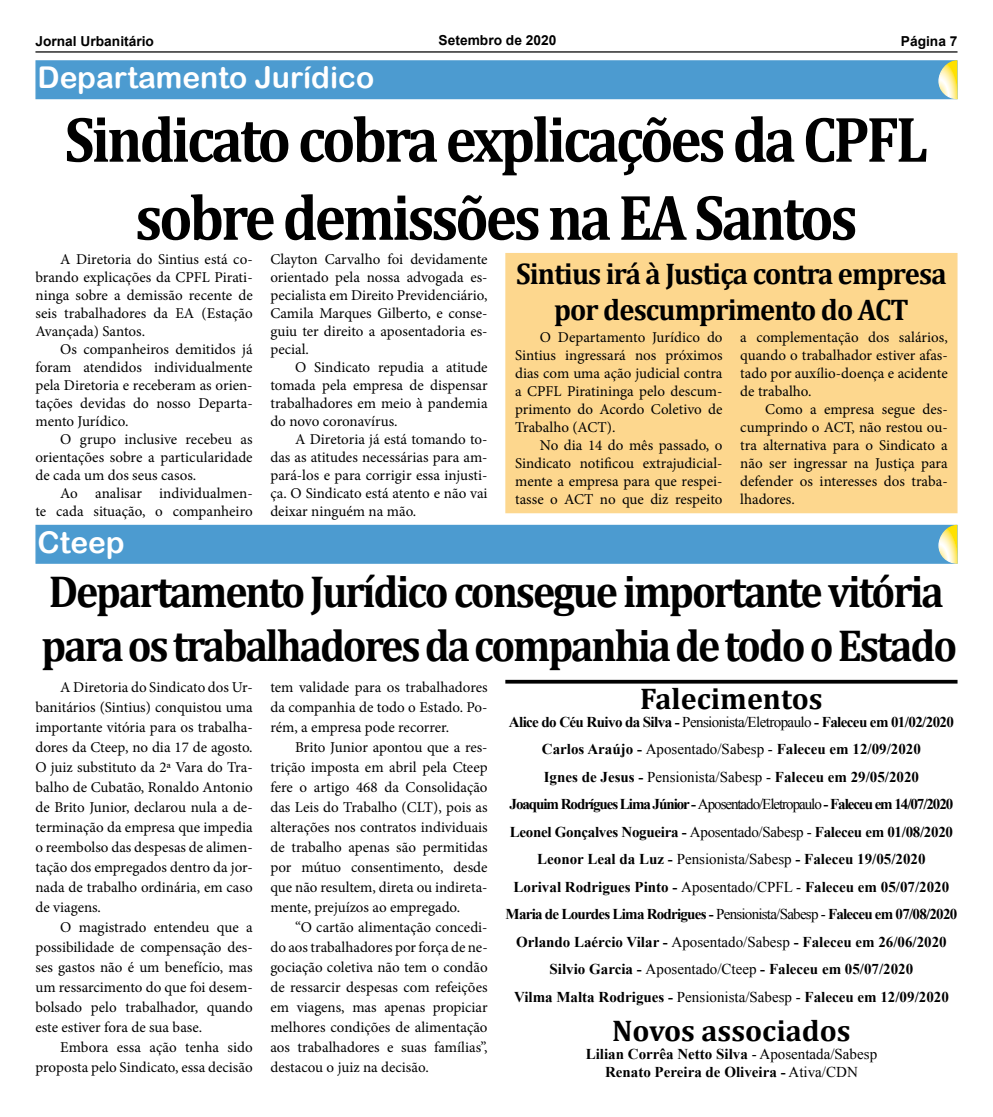
<style>
.page{position:relative;width:993px;height:1117px;background:#fff}
.page>*{position:absolute;margin:0;border:0;box-sizing:border-box;transform-origin:0 0}
.t1{font:700 65px/78px "Cambria";letter-spacing:-.05em;color:#000;text-align:center;scale:.9 1}
.t2{font:700 45px/54px "Cambria";letter-spacing:-.05em;color:#000;scale:.93 1}
.t3{font:700 30px/36px "Cambria";letter-spacing:-.03em;color:#000;text-align:center;scale:.95 1}
.t4{font:700 30px "Cambria";color:#000}
.t5{font:30px "Arial Rounded MT Bold";color:#fff}
.t6{font:15px/18px "Minion Pro";color:#000;text-align:justify}
.t7{font:700 15px/27.5px "Times New Roman";color:#000;text-align:center}
.t8{font:700 13.75px "Arial";color:#000}
.s1{font-weight:400}
</style>
<div class="page">
<hr style="left:35px;top:51px;width:922px;height:2px;background:#000">
<div style="left:35px;top:60px;width:922px;height:39px;background:#4c9bd0;border:1px solid #4c9bd0"></div>
<svg style="left:937px;top:60px;width:21px;height:40px"></svg>
<div style="left:35px;top:524px;width:922px;height:39px;background:#4c9bd0;border:1px solid #4c9bd0"></div>
<svg style="left:937px;top:524px;width:21px;height:40px"></svg>
<div style="left:505px;top:253px;width:452px;height:260px;background:#fdd78e"></div>
<svg style="left:505px;top:679px;width:452px;height:4px;background:#363636"></svg>
<p class="t8" style="left:35px;top:32px;width:120px">Jornal Urbanitário</p>
<p class="t8" style="left:438px;top:31px;width:119px">Setembro de 2020</p>
<p class="t8" style="left:900px;top:32px;width:58px">Página 7</p>
<h3 class="t5" style="left:38px;top:60px;width:338px">Departamento Jurídico</h3>
<h1 class="t1" style="left:65px;top:98px;width:960px">Sindicato cobra explicações da CPFL sobre demissões na EA Santos</h1>
<p class="t6" style="left:35px;top:250px;width:219px;text-indent:25px">A Diretoria do Sintius está co&shy;brando explicações da CPFL Pirati&shy;ninga sobre a demissão recente de seis trabalhadores da EA (Estação Avançada) Santos.</p>
<p class="t6" style="left:35px;top:340px;width:219px;text-indent:25px">Os companheiros demitidos já foram atendidos individualmente pela Diretoria e receberam as orien&shy;tações devidas do nosso Departa&shy;mento Jurídico.</p>
<p class="t6" style="left:35px;top:430px;width:219px;text-indent:25px">O grupo inclusive recebeu as orientações sobre a particularidade de cada um dos seus casos.</p>
<p class="t6" style="left:35px;top:484px;width:219px;text-align:right">Ao analisar individualmen-<br>te cada situação, o companheiro</p>
<p class="t6" style="left:270px;top:250px;width:219px">Clayton Carvalho foi devidamente orientado pela nossa advogada es&shy;pecialista em Direito Previdenciário, Camila Marques Gilberto, e conse&shy;guiu ter direito a aposentadoria es&shy;pecial.</p>
<p class="t6" style="left:270px;top:358px;width:219px;text-indent:25px">O Sindicato repudia a atitude tomada pela empresa de dispensar trabalhadores em meio à pandemia do novo coronavírus.</p>
<p class="t6" style="left:270px;top:430px;width:219px;text-indent:25px">A Diretoria já está tomando to&shy;das as atitudes necessárias para am&shy;pará-los e para corrigir essa injusti&shy;ça. O Sindicato está atento e não vai deixar ninguém na mão.</p>
<h3 class="t3" style="left:516px;top:255px;width:454px">Sintius irá à Justiça contra empresa por descumprimento do ACT</h3>
<p class="t6" style="left:740px;top:328px;width:209px">a complementação dos salários, quando o trabalhador estiver afas&shy;tado por auxílio-doença e acidente de trabalho.</p>
<p class="t6" style="left:740px;top:400px;width:209px;text-indent:25px">Como a empresa segue des&shy;cumprindo o ACT, não restou ou&shy;tra alternativa para o Sindicato a não ser ingressar na Justiça para defender os interesses dos traba&shy;lhadores.</p>
<p class="t6" style="left:515px;top:328px;width:209px;text-indent:25px">O Departamento Jurídico do Sintius ingressará nos próximos dias com uma ação judicial contra a CPFL Piratininga pelo descum&shy;primento do Acordo Coletivo de Trabalho (ACT).</p>
<p class="t6" style="left:515px;top:436px;width:209px;text-indent:25px">No dia 14 do mês passado, o Sindicato notificou extrajudicial&shy;mente a empresa para que respei&shy;tasse o ACT no que diz respeito</p>
<h3 class="t5" style="left:38px;top:524px;width:88px">Cteep</h3>
<h2 class="t2" style="left:42px;top:563px;width:985px">Departamento Jurídico consegue importante vitória para os trabalhadores da companhia de todo o Estado</h2>
<p class="t6" style="left:35px;top:677px;width:219px;line-height:20px;text-indent:25px">A Diretoria do Sindicato dos Ur&shy;banitários (Sintius) conquistou uma importante vitória para os trabalha&shy;dores da Cteep, no dia 17 de agosto.<br>O juiz substituto da 2ª Vara do Tra&shy;balho de Cubatão, Ronaldo Antonio de Brito Junior, declarou nula a de&shy;terminação da empresa que impedia o reembolso das despesas de alimen&shy;tação dos empregados dentro da jor&shy;nada de trabalho ordinária, em caso de viagens.</p>
<p class="t6" style="left:35px;top:916px;width:219px;line-height:20px;text-indent:25px">O magistrado entendeu que a possibilidade de compensação des&shy;ses gastos não é um benefício, mas um ressarcimento do que foi desem&shy;bolsado pelo trabalhador, quando este estiver fora de sua base.</p>
<p class="t6" style="left:35px;top:1036px;width:219px;line-height:20px;text-align:right">Embora essa ação tenha sido proposta pelo Sindicato, essa decisão</p>
<p class="t6" style="left:270px;top:676px;width:219px;line-height:20px">tem validade para os trabalhadores da companhia de todo o Estado. Po&shy;rém, a empresa pode recorrer.</p>
<p class="t6" style="left:270px;top:736px;width:219px;line-height:20px;text-indent:25px">Brito Junior apontou que a res&shy;trição imposta em abril pela Cteep fere o artigo 468 da Consolidação das Leis do Trabalho (CLT), pois as alterações nos contratos individuais de trabalho apenas são permitidas por mútuo consentimento, desde que não resultem, direta ou indireta&shy;mente, prejuízos ao empregado.</p>
<p class="t6" style="left:270px;top:916px;width:219px;line-height:20px;text-indent:25px">“O cartão alimentação concedi&shy;do aos trabalhadores por força de ne&shy;gociação coletiva não tem o condão de ressarcir despesas com refeições em viagens, mas apenas propiciar melhores condições de alimentação aos trabalhadores e suas famílias”, destacou o juiz na decisão.</p>
<h3 class="t4" style="left:640px;top:677px;width:184px">Falecimentos</h3>
<p class="t7" style="left:505px;top:707px;width:453px">Alice do Céu Ruivo da Silva - <span class="s1">Pensionista/Eletropaulo</span> - Faleceu em 01/02/2020<br>Carlos Araújo - <span class="s1">Aposentado/Sabesp -</span> Faleceu em 12/09/2020<br>Ignes de Jesus - <span class="s1">Pensionista/Sabesp -</span> Faleceu em 29/05/2020<br>Joaquim Rodrígues Lima Júnior - <span class="s1">Aposentado/Eletropaulo</span> - Faleceu em 14/07/2020<br>Leonel Gonçalves Nogueira - <span class="s1">Aposentado/Sabesp -</span> Faleceu em 01/08/2020<br>Leonor Leal da Luz - <span class="s1">Pensionista/Sabesp</span> - Faleceu 19/05/2020<br>Lorival Rodrigues Pinto - <span class="s1">Aposentado/CPFL -</span> Faleceu em 05/07/2020<br>Maria de Lourdes Lima Rodrigues - <span class="s1">Pensionista/Sabesp -</span> Faleceu em 07/08/2020<br>Orlando Laércio Vilar - <span class="s1">Aposentado/Sabesp</span> - Faleceu em 26/06/2020<br>Silvio Garcia - <span class="s1">Aposentado/Cteep</span> - Faleceu em 05/07/2020<br>Vilma Malta Rodrigues - <span class="s1">Pensionista/Sabesp -</span> Faleceu em 12/09/2020</p>
<h3 class="t4" style="left:612px;top:1009px;width:240px">Novos associados</h3>
<p class="t7" style="left:585px;top:1044px;width:293px;line-height:18px">Lilian Corrêa Netto Silva <span class="s1">- Aposentada/Sabesp<br></span>Renato Pereira de Oliveira - <span class="s1">Ativa/CDN</span></p>
</div>
